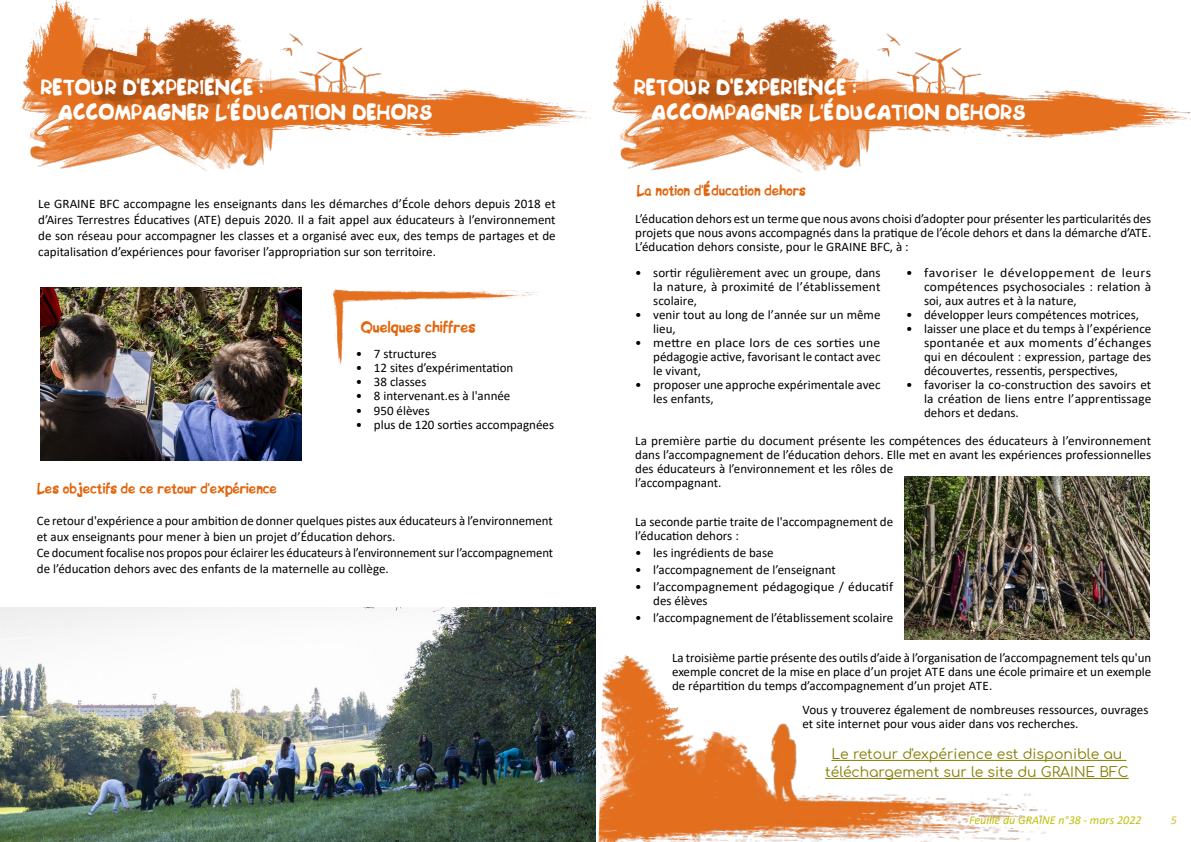
<style>
.page{position:relative;width:1191px;height:842px;background:#fff}
.page>*{position:absolute;margin:0;border:0;box-sizing:border-box;transform-origin:0 0}
.t1{font:19px/24.8px "BIP";letter-spacing:.01em;color:#fff}
.t2{font:14px/18px "Comfortaa";color:#837d00;text-align:center}
.t3{font:14px "BIP";color:#e1660f}
.t4{font:13px/14px "Calibri";color:#000;text-align:justify}
.t5{font:13px "BIP";color:#e1660f}
.t6{font:italic 12px "Calibri";color:#bfc105}
.t7{font:italic 12px "Calibri";color:#ccc432}
</style>
<div class="page">
<img style="left:598px;top:639px;width:471px;height:203px">
<img style="left:21px;top:0;width:551px;height:171px">
<img style="left:572px;top:0;width:619px;height:173px">
<img style="left:904px;top:476px;width:245px;height:163px">
<img style="left:0;top:607px;width:595px;height:235px">
<img style="left:40px;top:287px;width:261px;height:174px">
<hr style="left:831px;top:760px;width:295px;height:1px;background:#837d00">
<hr style="left:825px;top:778px;width:303px;height:1px;background:#837d00">
<img style="left:332px;top:289px;width:207px;height:78px">
<h1 class="t1" style="left:58px;top:74px;width:375px;text-indent:-18px">RETOUR D'EXPERIENCE :<br>ACCOMPAGNER L’ÉDUCATION DEHORS</h1>
<h1 class="t1" style="left:651px;top:74px;width:375px;text-indent:-18px">RETOUR D'EXPERIENCE :<br>ACCOMPAGNER L’ÉDUCATION DEHORS</h1>
<p class="t4" style="left:38px;top:196px;width:519px;line-height:16px">Le GRAINE BFC accompagne les enseignants dans les démarches d’École dehors depuis 2018 et d’Aires Terrestres Éducatives (ATE) depuis 2020. Il a fait appel aux éducateurs à l’environnement de son réseau pour accompagner les classes et a organisé avec eux, des temps de partages et de capitalisation d’expériences pour favoriser l’appropriation sur son territoire.</p>
<p class="t3" style="left:361px;top:316px;width:116px">Quelques chiffres</p>
<p class="t5" style="left:37px;top:478px;width:242px">Les objectifs de ce retour d’expérience</p>
<p class="t4" style="left:356px;top:347px;width:82px">• 7 structures</p>
<p class="t4" style="left:356px;top:361px;width:159px">• 12 sites d’expérimentation</p>
<p class="t4" style="left:356px;top:375px;width:72px">• 38 classes</p>
<p class="t4" style="left:356px;top:389px;width:156px">• 8 intervenant.es à l'année</p>
<p class="t4" style="left:356px;top:403px;width:75px">• 950 élèves</p>
<p class="t4" style="left:356px;top:417px;width:200px">• plus de 120 sorties accompagnées</p>
<p class="t4" style="left:37px;top:512px;width:518px;line-height:16px;text-align:left">Ce retour d'expérience a pour ambition de donner quelques pistes aux éducateurs à l’environnement et aux enseignants pour mener à bien un projet d’Éducation dehors.<br>Ce document focalise nos propos pour éclairer les éducateurs à l’environnement sur l’accompagnement de l’éducation dehors avec des enfants de la maternelle au collège.</p>
<p class="t5" style="left:636px;top:180px;width:171px">La notion d’Éducation dehors</p>
<p class="t4" style="left:635px;top:211px;width:517px">L’éducation dehors est un terme que nous avons choisi d’adopter pour présenter les particularités des projets que nous avons accompagnés dans la pratique de l’école dehors et dans la démarche d’ATE.<br>L’éducation dehors consiste, pour le GRAINE BFC, à :</p>
<p class="t4" style="left:653px;top:265px;width:229px;text-indent:-18px">• sortir régulièrement avec un groupe, dans la nature, à proximité de l’établissement scolaire,</p>
<p class="t4" style="left:653px;top:307px;width:229px;text-indent:-18px">• venir tout au long de l’année sur un même lieu,</p>
<p class="t4" style="left:653px;top:335px;width:229px;text-indent:-18px">• mettre en place lors de ces sorties une pédagogie active, favorisant le contact avec le vivant,</p>
<p class="t4" style="left:653px;top:377px;width:229px;text-indent:-18px">• proposer une approche expérimentale avec les enfants,</p>
<p class="t4" style="left:924px;top:265px;width:229px;text-indent:-18px">• favoriser le développement de leurs compétences psychosociales : relation à soi, aux autres et à la nature,</p>
<p class="t4" style="left:906px;top:307px;width:235px">• développer leurs compétences motrices,</p>
<p class="t4" style="left:924px;top:321px;width:229px;text-indent:-18px">• laisser une place et du temps à l’expérience spontanée et aux moments d’échanges qui en découlent : expression, partage des découvertes, ressentis, perspectives,</p>
<p class="t4" style="left:924px;top:377px;width:229px;text-indent:-18px">• favoriser la co-construction des savoirs et la création de liens entre l’apprentissage dehors et dedans.</p>
<p class="t4" style="left:635px;top:433px;width:517px;text-align:left">La première partie du document présente les compétences des éducateurs à l’environnement dans l’accompagnement de l’éducation dehors. Elle met en avant les expériences professionnelles des éducateurs à l’environnement et les rôles de<br>l’accompagnant.</p>
<p class="t4" style="left:635px;top:515px;width:259px">La seconde partie traite de l'accompagnement de l’éducation dehors :</p>
<p class="t4" style="left:635px;top:545px;width:140px">• les ingrédients de base</p>
<p class="t4" style="left:635px;top:562px;width:202px">• l’accompagnement de l’enseignant</p>
<p class="t4" style="left:653px;top:579px;width:241px;text-indent:-18px">• l’accompagnement pédagogique / éducatif des élèves</p>
<p class="t4" style="left:635px;top:610px;width:259px">• l’accompagnement de l’établissement scolaire</p>
<p class="t4" style="left:672px;top:650px;width:481px">La troisième partie présente des outils d’aide à l’organisation de l’accompagnement tels qu'un exemple concret de la mise en place d’un projet ATE dans une école primaire et un exemple de répartition du temps d’accompagnement d’un projet ATE.</p>
<p class="t4" style="left:802px;top:703px;width:347px">Vous y trouverez également de nombreuses ressources, ouvrages et site internet pour vous aider dans vos recherches.</p>
<p class="t2" style="left:825px;top:743px;width:305px">Le retour d'expérience est disponible au téléchargement sur le site du GRAINE BFC</p>
<p class="t6" style="left:969px;top:812px;width:174px">Feuille du GRAINE n°38 - mars 2022</p>
<p class="t7" style="left:1170px;top:812px;width:8px">5</p>
</div>
